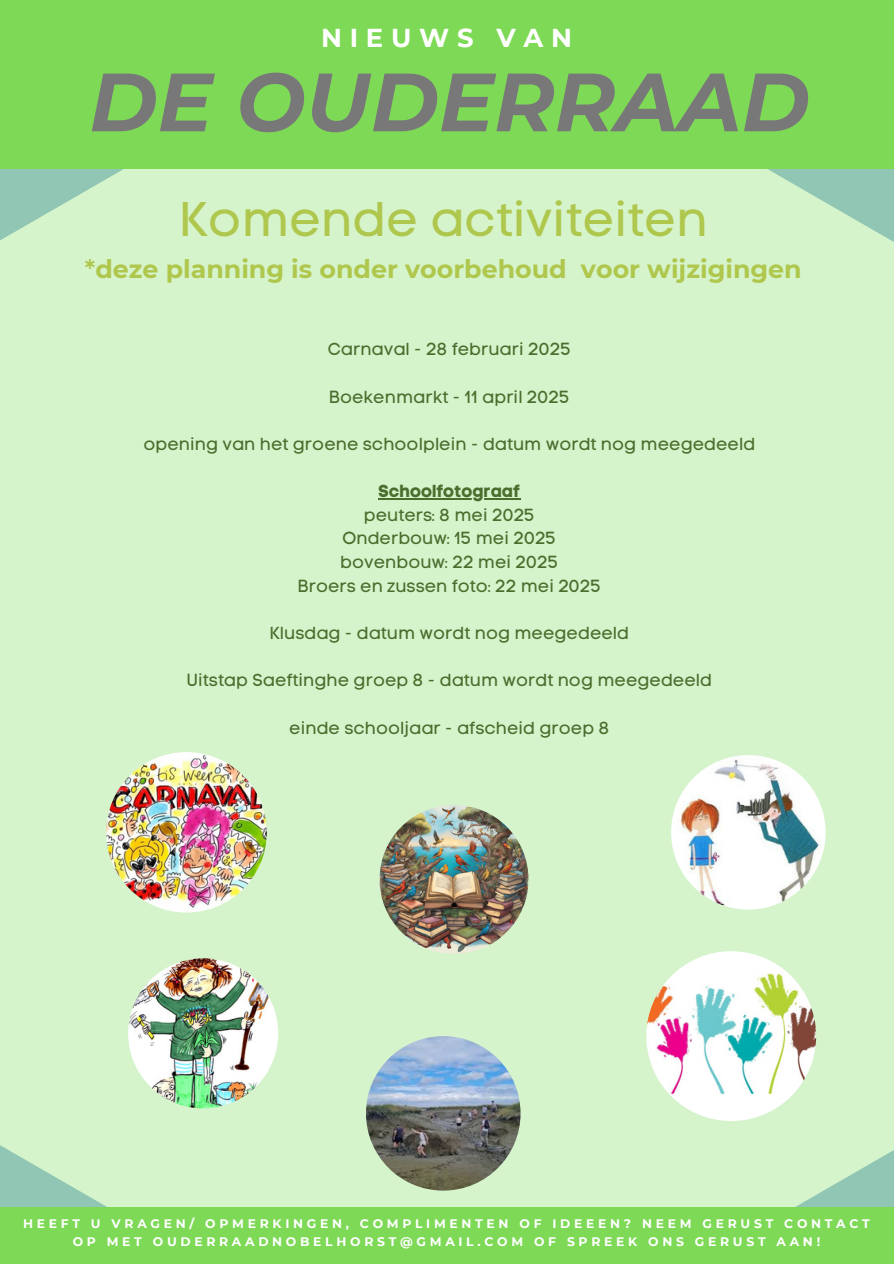
<style>
.page{position:relative;width:894px;height:1264px;background:#fff}
.page>*{position:absolute;margin:0;border:0;box-sizing:border-box;transform-origin:0 0}
.t1{font:italic 700 82.35px "Montserrat";color:#787878}
.t2{font:48.6px "Code Pro Normal LC";color:#afc74c}
.t3{font:700 25.8px "Montserrat";letter-spacing:.3em;color:#fff}
.t4{font:700 25.35px "Montserrat";color:#afc74c}
.t5{font:17.4px/23.7px "Code Pro Normal LC";color:#4b6e2e;text-align:center}
.t6{font:700 12.3px/17.5px "Montserrat";letter-spacing:.3em;color:#fff;text-align:center}
.s1{font-weight:600}
.s2{font-family:"Code Pro Bold LC"}
</style>
<div class="page">
<div style="left:0;top:0;width:893px;height:1263px;background:#d6f4cc"></div>
<svg style="left:757px;top:168px;width:136px;height:74px"></svg>
<svg style="left:0;top:168px;width:123px;height:72px"></svg>
<div style="left:0;top:0;width:893px;height:168px;background:#7ed957"></div>
<svg style="left:796px;top:1033px;width:97px;height:174px"></svg>
<svg style="left:0;top:1145px;width:106px;height:62px"></svg>
<div style="left:0;top:1207px;width:893px;height:56px;background:#7ed957"></div>
<img style="left:379px;top:804px;width:149px;height:149px;border-radius:50%">
<img style="left:106px;top:752px;width:161px;height:160px;border-radius:50%">
<img style="left:128px;top:958px;width:150px;height:150px;border-radius:50%">
<img style="left:646px;top:951px;width:169px;height:169px;border-radius:50%">
<img style="left:671px;top:755px;width:154px;height:154px;border-radius:50%">
<img style="left:366px;top:1036px;width:154px;height:154px;border-radius:50%">
<hr style="left:378px;top:498px;width:142px;height:1px;background:#4b6e2e">
<h3 class="t3" style="left:321px;top:22px;width:252px">NIEUWS VAN</h3>
<h4 class="t1" style="left:89px;top:52px;width:721px">DE OUDERRAAD</h4>
<h4 class="t2" style="left:179px;top:189px;width:530px">Komende activiteiten</h4>
<h4 class="t4" style="left:85px;top:254px;width:718px"><span class="s1">*</span>deze planning is onder voorbehoud voor wijzigingen</h4>
<h4 class="t5" style="left:327px;top:337px;width:244px">Carnaval - 28 februari 2025</h4>
<h4 class="t5" style="left:329px;top:385px;width:242px">Boekenmarkt - 11 april 2025</h4>
<h4 class="t5" style="left:143px;top:432px;width:613px">opening van het groene schoolplein - datum wordt nog meegedeeld</h4>
<h4 class="t5" style="left:297px;top:479px;width:305px"><span class="s2">Schoolfotograaf<br></span>peuters: 8 mei 2025<br>Onderbouw: 15 mei 2025 bovenbouw: 22 mei 2025<br>Broers en zussen foto: 22 mei 2025</h4>
<p class="t5" style="left:269px;top:621px;width:361px">Klusdag - datum wordt nog meegedeeld</p>
<p class="t5" style="left:186px;top:668px;width:526px">Uitstap Saeftinghe groep 8 - datum wordt nog meegedeeld</p>
<p class="t5" style="left:289px;top:715px;width:321px">einde schooljaar - afscheid groep 8</p>
<h4 class="t6" style="left:23px;top:1215px;width:848px">HEEFT U VRAGEN/ OPMERKINGEN, COMPLIMENTEN OF IDEEEN? NEEM GERUST CONTACT<br>OP MET OUDERRAADNOBELHORST@GMAIL.COM OF SPREEK ONS GERUST AAN!</h4>
</div>
